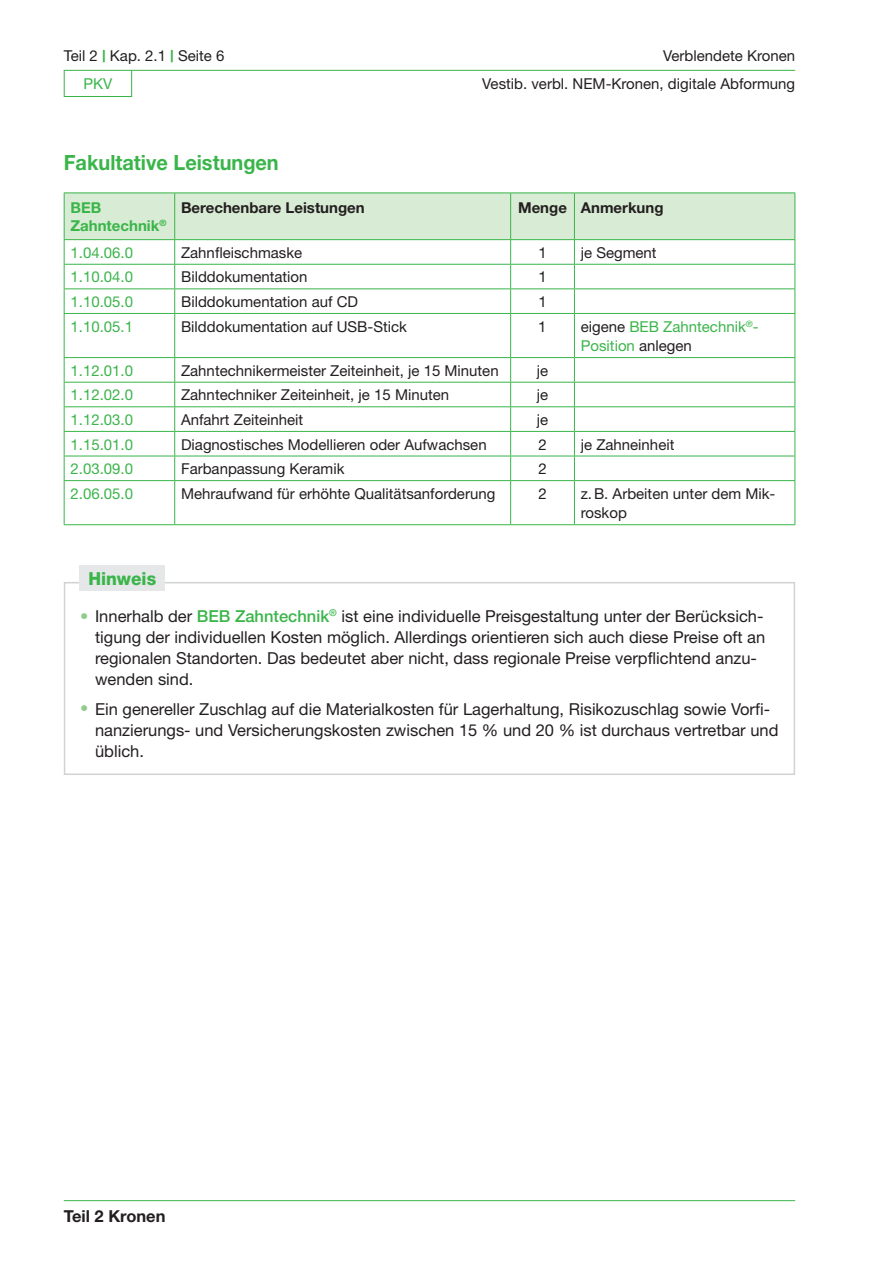
<style>
.page{position:relative;width:893px;height:1263px;background:#fff}
.page>*{position:absolute;margin:0;border:0;box-sizing:border-box;transform-origin:0 0}
.t1{font:700 21px "Helvetica Neue";color:#3ab54a;scale:.95 1}
.t2{font:800 18px "Helvetica Neue";color:#3ab54a;scale:.95 1}
.t3{font:16.5px/21px "Helvetica Neue";color:#231f20}
.t4{font:700 16.5px "Helvetica Neue";color:#231f20}
.t5{font:15px/27.3px "Helvetica Neue";color:#231f20;text-align:right}
.t6{font:15px/19.5px "Helvetica Neue";color:#3ab54a}
.t7{font:700 15px "Helvetica Neue";color:#231f20}
.t8{font:700 15px/18px "Helvetica Neue";color:#3ab54a}
.s1{font-weight:700;font-size:16.5px;color:#3ab54a}
.s2{color:#231f20}
.s3{color:#91cc8a}
.s4{font-weight:500;color:#3ab54a}
</style>
<div class="page">
<hr style="left:64px;top:1200px;width:731px;height:1px;background:#3ab54a">
<svg style="left:63px;top:69px;width:70px;height:28px"></svg>
<hr style="left:64px;top:70px;width:731px;height:1px;background:#3ab54a">
<hr style="left:64px;top:313px;width:111px;height:1px;background:#3ab54a">
<hr style="left:175px;top:313px;width:336px;height:1px;background:#3ab54a">
<hr style="left:174px;top:314px;width:1px;height:43px;background:#3ab54a">
<hr style="left:511px;top:313px;width:63px;height:1px;background:#3ab54a">
<hr style="left:510px;top:314px;width:1px;height:43px;background:#3ab54a">
<hr style="left:574px;top:313px;width:221px;height:1px;background:#3ab54a">
<hr style="left:574px;top:314px;width:1px;height:43px;background:#3ab54a">
<hr style="left:64px;top:357px;width:111px;height:1px;background:#3ab54a">
<hr style="left:175px;top:357px;width:336px;height:1px;background:#3ab54a">
<hr style="left:511px;top:357px;width:63px;height:1px;background:#3ab54a">
<hr style="left:574px;top:357px;width:221px;height:1px;background:#3ab54a">
<hr style="left:64px;top:382px;width:111px;height:1px;background:#3ab54a">
<hr style="left:175px;top:382px;width:336px;height:1px;background:#3ab54a">
<hr style="left:511px;top:382px;width:63px;height:1px;background:#3ab54a">
<hr style="left:574px;top:382px;width:221px;height:1px;background:#3ab54a">
<hr style="left:64px;top:406px;width:111px;height:1px;background:#3ab54a">
<hr style="left:175px;top:406px;width:336px;height:1px;background:#3ab54a">
<hr style="left:511px;top:406px;width:63px;height:1px;background:#3ab54a">
<hr style="left:574px;top:406px;width:221px;height:1px;background:#3ab54a">
<hr style="left:64px;top:431px;width:111px;height:1px;background:#3ab54a">
<hr style="left:175px;top:431px;width:336px;height:1px;background:#3ab54a">
<hr style="left:511px;top:431px;width:63px;height:1px;background:#3ab54a">
<hr style="left:574px;top:431px;width:221px;height:1px;background:#3ab54a">
<hr style="left:64px;top:456px;width:111px;height:1px;background:#3ab54a">
<hr style="left:175px;top:456px;width:336px;height:1px;background:#3ab54a">
<svg style="left:174px;top:358px;width:1px;height:122px"></svg>
<hr style="left:511px;top:456px;width:63px;height:1px;background:#3ab54a">
<svg style="left:510px;top:358px;width:1px;height:122px"></svg>
<hr style="left:574px;top:456px;width:221px;height:1px;background:#3ab54a">
<svg style="left:574px;top:358px;width:1px;height:122px"></svg>
<hr style="left:64px;top:480px;width:111px;height:1px;background:#3ab54a">
<hr style="left:175px;top:480px;width:336px;height:1px;background:#3ab54a">
<hr style="left:174px;top:481px;width:1px;height:43px;background:#3ab54a">
<hr style="left:511px;top:480px;width:63px;height:1px;background:#3ab54a">
<hr style="left:510px;top:481px;width:1px;height:43px;background:#3ab54a">
<hr style="left:574px;top:480px;width:221px;height:1px;background:#3ab54a">
<hr style="left:574px;top:481px;width:1px;height:43px;background:#3ab54a">
<svg style="left:64px;top:194px;width:731px;height:119px"></svg>
<hr style="left:64px;top:314px;width:1px;height:43px;background:#3ab54a">
<hr style="left:794px;top:314px;width:1px;height:43px;background:#3ab54a">
<svg style="left:64px;top:358px;width:1px;height:122px"></svg>
<svg style="left:794px;top:358px;width:1px;height:122px"></svg>
<hr style="left:64px;top:481px;width:1px;height:43px;background:#3ab54a">
<hr style="left:794px;top:481px;width:1px;height:43px;background:#3ab54a">
<hr style="left:64px;top:524px;width:111px;height:1px;background:#3ab54a">
<hr style="left:175px;top:524px;width:336px;height:1px;background:#3ab54a">
<hr style="left:511px;top:524px;width:63px;height:1px;background:#3ab54a">
<hr style="left:574px;top:524px;width:221px;height:1px;background:#3ab54a">
<hr style="left:64px;top:193px;width:111px;height:1px;background:#3ab54a">
<hr style="left:64px;top:193px;width:1px;height:46px;background:#3ab54a">
<hr style="left:175px;top:193px;width:336px;height:1px;background:#3ab54a">
<hr style="left:511px;top:193px;width:63px;height:1px;background:#3ab54a">
<hr style="left:574px;top:193px;width:221px;height:1px;background:#3ab54a">
<hr style="left:794px;top:193px;width:1px;height:46px;background:#3ab54a">
<hr style="left:64px;top:239px;width:111px;height:1px;background:#3ab54a">
<hr style="left:175px;top:239px;width:336px;height:1px;background:#3ab54a">
<hr style="left:511px;top:239px;width:63px;height:1px;background:#3ab54a">
<hr style="left:574px;top:239px;width:221px;height:1px;background:#3ab54a">
<div style="left:64px;top:582px;width:731px;height:193px;border:2px solid #d1d2d4"></div>
<div style="left:80px;top:565px;width:85px;height:25px;background:#e6e7e9"></div>
<p class="t5" style="left:64px;top:42px;width:162px">Teil 2 <span class="s1">|</span> Kap. 2.1 <span class="s1">|</span> Seite 6</p>
<p class="t5" style="left:482px;top:42px;width:314px">Verblendete Kronen<br>Vestib. verbl. NEM-Kronen, digitale Abformung</p>
<p class="t6" style="left:83px;top:74px;width:30px">PKV</p>
<h1 class="t1" style="left:64px;top:149px;width:228px">Fakultative Leistungen</h1>
<p class="t8" style="left:71px;top:198px;width:97px">BEB<br>Zahntechnik<sup>®</sup></p>
<p class="t7" style="left:181px;top:198px;width:185px">Berechenbare Leistungen</p>
<p class="t7" style="left:518px;top:198px;width:147px">Menge Anmerkung</p>
<p class="t6" style="left:71px;top:243px;width:64px">1.04.06.0</p>
<p class="t5" style="left:181px;top:239px;width:123px">Zahnfleischmaske</p>
<p class="t5" style="left:538px;top:239px;width:10px">1</p>
<p class="t5" style="left:581px;top:239px;width:77px">je Segment</p>
<p class="t6" style="left:71px;top:267px;width:64px">1.10.04.0</p>
<p class="t5" style="left:181px;top:263px;width:128px">Bilddokumentation</p>
<p class="t5" style="left:538px;top:263px;width:10px">1</p>
<p class="t6" style="left:71px;top:292px;width:64px">1.10.05.0</p>
<p class="t5" style="left:181px;top:288px;width:178px">Bilddokumentation auf CD</p>
<p class="t5" style="left:538px;top:288px;width:10px">1</p>
<p class="t6" style="left:70px;top:316px;width:64px">1.10.05.1</p>
<p class="t5" style="left:181px;top:312px;width:227px">Bilddokumentation auf USB-Stick</p>
<p class="t5" style="left:538px;top:312px;width:10px">1</p>
<p class="t6" style="left:581px;top:316px;width:179px"><span class="s2">eigene</span> BEB Zahntechnik<sup>®</sup>-<br>Position <span class="s2">anlegen</span></p>
<p class="t6" style="left:71px;top:360px;width:64px">1.12.01.0</p>
<p class="t5" style="left:181px;top:357px;width:319px">Zahntechnikermeister Zeiteinheit, je 15 Minuten</p>
<p class="t5" style="left:537px;top:357px;width:13px">je</p>
<p class="t6" style="left:71px;top:385px;width:64px">1.12.02.0</p>
<p class="t5" style="left:181px;top:381px;width:270px">Zahntechniker Zeiteinheit, je 15 Minuten</p>
<p class="t5" style="left:537px;top:381px;width:13px">je</p>
<p class="t6" style="left:71px;top:410px;width:64px">1.12.03.0</p>
<p class="t5" style="left:181px;top:406px;width:124px">Anfahrt Zeiteinheit</p>
<p class="t5" style="left:537px;top:406px;width:13px">je</p>
<p class="t6" style="left:71px;top:434px;width:64px">1.15.01.0</p>
<p class="t5" style="left:181px;top:430px;width:307px">Diagnostisches Modellieren oder Aufwachsen</p>
<p class="t5" style="left:538px;top:430px;width:10px">2</p>
<p class="t5" style="left:581px;top:430px;width:95px">je Zahneinheit</p>
<p class="t6" style="left:71px;top:459px;width:64px">2.03.09.0</p>
<p class="t5" style="left:181px;top:455px;width:165px">Farbanpassung Keramik</p>
<p class="t5" style="left:538px;top:455px;width:10px">2</p>
<p class="t6" style="left:71px;top:483px;width:64px">2.06.05.0</p>
<p class="t5" style="left:181px;top:480px;width:316px">Mehraufwand für erhöhte Qualitätsanforderung</p>
<p class="t5" style="left:538px;top:480px;width:10px">2</p>
<p class="t5" style="left:581px;top:483px;width:196px;line-height:19.5px;text-align:left">z.B. Arbeiten unter dem Mik&shy;roskop</p>
<p class="t2" style="left:88px;top:567px;width:73px">Hinweis</p>
<p class="t3" style="left:95px;top:605px;width:672px;text-indent:-15px"><span class="s3">•</span> Innerhalb der <span class="s4">BEB Zahntechnik</span><sup>®</sup> ist eine individuelle Preisgestaltung unter der Berücksich&shy;tigung der individuellen Kosten möglich. Allerdings orientieren sich auch diese Preise oft an regionalen Standorten. Das bedeutet aber nicht, dass regionale Preise verpflichtend anzu&shy;wenden sind.</p>
<p class="t3" style="left:95px;top:698px;width:685px;text-indent:-15px"><span class="s3">•</span> Ein genereller Zuschlag auf die Materialkosten für Lagerhaltung, Risikozuschlag sowie Vorfi&shy;nanzierungs- und Versicherungskosten zwischen 15 % und 20 % ist durchaus vertretbar und üblich.</p>
<p class="t4" style="left:64px;top:1206px;width:103px">Teil 2 Kronen</p>
</div>
